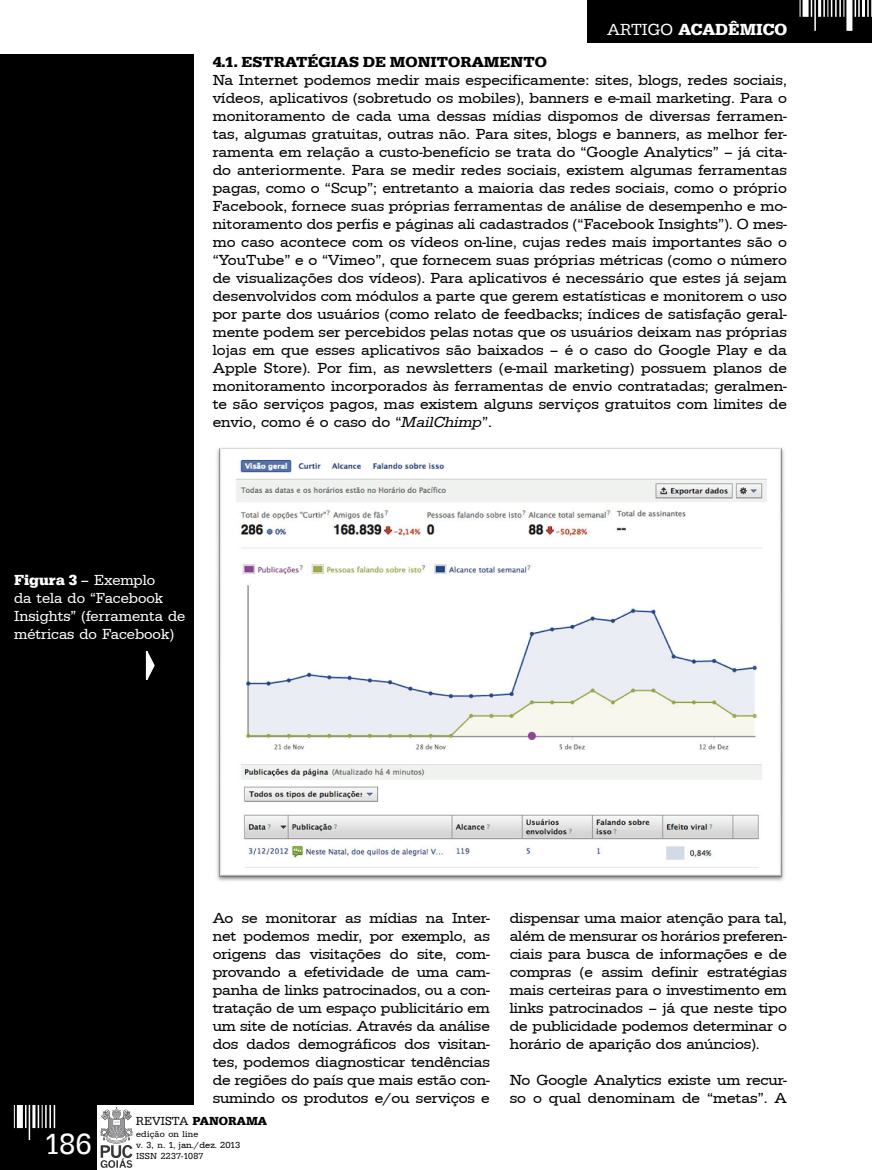
<style>
.page{position:relative;width:872px;height:1170px;background:#fff}
.page>*{position:absolute;margin:0;border:0;box-sizing:border-box;transform-origin:0 0}
.t1{font:30px "URW Egyptienne T";color:#fff}
.t2{font:700 16.5px "URW Egyptienne T";color:#fff}
.t3{font:expanded 15px/18px "URW Egyptienne T";letter-spacing:-.01em;color:#000;text-align:justify}
.t4{font:15px/18px "URW Egyptienne T";color:#fff}
.t5{font:700 expanded 15px "URW Egyptienne T";color:#000}
.t6{font:700 12px "URW Egyptienne T";color:#000}
.t7{font:9px/10.8px "URW Egyptienne T";letter-spacing:.025em;color:#000}
.s1{font-weight:400}
.s2{font-family:"URW Egyptienne T Regu Wide Obli";font-stretch:normal}
.s3{font-weight:700}
.s4{font-stretch:expanded}
</style>
<div class="page">
<div style="left:587px;top:0;width:285px;height:43px;background:#000"></div>
<div style="left:802px;top:0;width:6px;height:17px;background:#fff"></div>
<svg style="left:810px;top:0;width:2px;height:17px"></svg>
<svg style="left:799px;top:0;width:1px;height:17px"></svg>
<hr style="left:818px;top:0;width:3px;height:17px;background:#fff">
<hr style="left:814px;top:0;width:2px;height:31px;background:#fff">
<div style="left:846px;top:0;width:6px;height:31px;background:#fff"></div>
<svg style="left:867px;top:0;width:5px;height:17px"></svg>
<svg style="left:823px;top:0;width:21px;height:17px"></svg>
<hr style="left:862px;top:0;width:3px;height:17px;background:#fff">
<svg style="left:854px;top:0;width:5px;height:17px"></svg>
<div style="left:0;top:1103px;width:97px;height:66px;background:#000"></div>
<div style="left:17px;top:1100px;width:6px;height:27px;background:#fff"></div>
<hr style="left:25px;top:1100px;width:2px;height:27px;background:#fff">
<hr style="left:45px;top:1100px;width:2px;height:27px;background:#fff">
<hr style="left:49px;top:1100px;width:2px;height:27px;background:#fff">
<svg style="left:54px;top:1105px;width:1px;height:22px"></svg>
<svg style="left:38px;top:1105px;width:5px;height:22px"></svg>
<svg style="left:14px;top:1105px;width:1px;height:22px"></svg>
<hr style="left:32px;top:1100px;width:3px;height:27px;background:#fff">
<hr style="left:29px;top:1100px;width:1px;height:39px;background:#fff">
<svg style="left:101px;top:1106px;width:32px;height:61px"></svg>
<div style="left:0;top:54px;width:193px;height:1049px;background:#000"></div>
<svg style="left:145px;top:651px;width:10px;height:29px"></svg>
<img style="left:216px;top:447px;width:569px;height:434px">
<p class="t2" style="left:607px;top:19px;width:182px"><span class="s1">ARTIGO</span> ACADÊMICO</p>
<p class="t5" style="left:213px;top:53px;width:336px">4.1. ESTRATÉGIAS DE MONITORAMENTO</p>
<p class="t3" style="left:213px;top:70px;width:576px">Na Internet podemos medir mais especificamente: sites, blogs, redes sociais, vídeos, aplicativos (sobretudo os mobiles), banners e e-mail marketing. Para o monitoramento de cada uma dessas mídias dispomos de diversas ferramen&shy;tas, algumas gratuitas, outras não. Para sites, blogs e banners, as melhor fer&shy;ramenta em relação a custo-benefício se trata do “Google Analytics” – já cita&shy;do anteriormente. Para se medir redes sociais, existem algumas ferramentas pagas, como o “Scup”; entretanto a maioria das redes sociais, como o próprio Facebook, fornece suas próprias ferramentas de análise de desempenho e mo&shy;nitoramento dos perfis e páginas ali cadastrados (“Facebook Insights”). O mes&shy;mo caso acontece com os vídeos on-line, cujas redes mais importantes são o “YouTube” e o “Vimeo”, que fornecem suas próprias métricas (como o número de visualizações dos vídeos). Para aplicativos é necessário que estes já sejam desenvolvidos com módulos a parte que gerem estatísticas e monitorem o uso por parte dos usuários (como relato de feedbacks; índices de satisfação geral&shy;mente podem ser percebidos pelas notas que os usuários deixam nas próprias lojas em que esses aplicativos são baixados – é o caso do Google Play e da Apple Store). Por fim, as newsletters (e-mail marketing) possuem planos de monitoramento incorporados às ferramentas de envio contratadas; geralmen&shy;te são serviços pagos, mas existem alguns serviços gratuitos com limites de envio, como é o caso do “<span class="s2">MailChimp</span>”.</p>
<p class="t4" style="left:14px;top:570px;width:173px"><span class="s3">Figura 3</span> – Exemplo<br>da tela do “Facebook<br>Insights” (ferramenta de métricas do Facebook)</p>
<p class="t3" style="left:213px;top:908px;width:279px">Ao se monitorar as mídias na Inter&shy;net podemos medir, por exemplo, as origens das visitações do site, com&shy;provando a efetividade de uma cam&shy;panha de links patrocinados, ou a con&shy;tratação de um espaço publicitário em um site de notícias. Através da análise dos dados demográficos dos visitan&shy;tes, podemos diagnosticar tendências de regiões do país que mais estão con&shy;sumindo os produtos e/ou serviços e</p>
<p class="t3" style="left:510px;top:908px;width:279px">dispensar uma maior atenção para tal, além de mensurar os horários preferen&shy;ciais para busca de informações e de compras (e assim definir estratégias mais certeiras para o investimento em links patrocinados – já que neste tipo de publicidade podemos determinar o horário de aparição dos anúncios).</p>
<p class="t3" style="left:510px;top:1070px;width:279px">No Google Analytics existe um recur&shy;so o qual denominam de “metas”. A</p>
<h1 class="t1" style="left:44px;top:1126px;width:49px">186</h1>
<p class="t6" style="left:136px;top:1113px;width:133px"><span class="s1">REVISTA</span> PANORAMA</p>
<p class="t7" style="left:136px;top:1128px;width:105px">edição on line<br>v. 3, n<span class="s4">. 1, jan./dez. 2013</span></p>
<p class="t7" style="left:136px;top:1150px;width:69px">ISSN 2237-1087</p>
</div>
